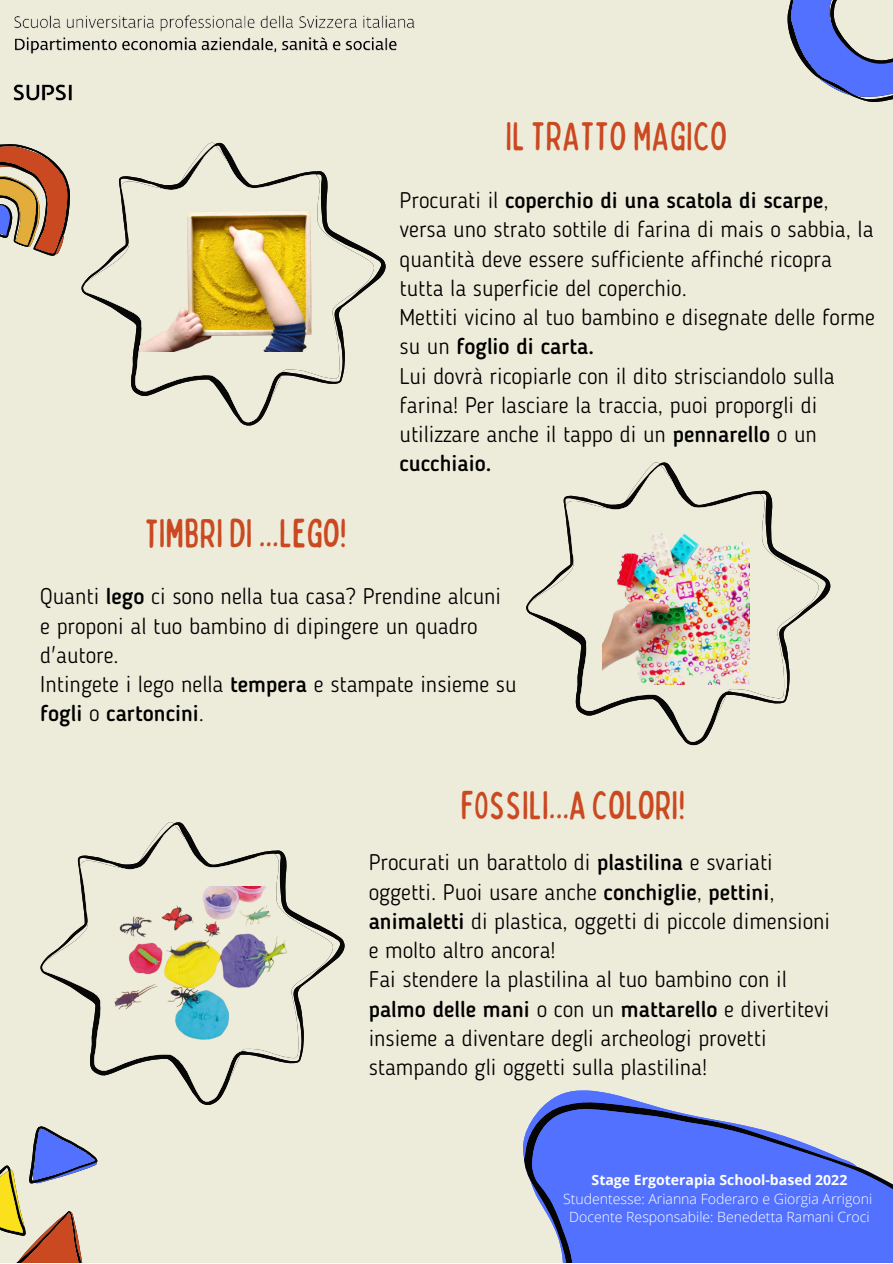
<style>
.page{position:relative;width:893px;height:1264px;background:#fff}
.page>*{position:absolute;margin:0;border:0;box-sizing:border-box;transform-origin:0 0}
.t1{font:condensed 40.5px "Bobby Jones Soft";color:#ca4921}
.t2{font:300 22.5px/29.2px "Blogger Sans";color:#000}
.t3{font:300 14.1px/18.8px "Open Sans";color:#fff;text-align:center}
.t4{font:700 14.1px "Open Sans";color:#fff}
.s1{font-weight:500}
</style>
<div class="page">
<div style="left:0;top:0;width:892px;height:1262px;background:#edecda"></div>
<svg style="left:0;top:144px;width:70px;height:112px"></svg>
<svg style="left:0;top:1126px;width:98px;height:136px"></svg>
<svg style="left:787px;top:0;width:105px;height:102px"></svg>
<svg style="left:523px;top:1090px;width:369px;height:172px;fill:#5271ff"></svg>
<svg style="left:83px;top:142px;width:291px;height:281px"></svg>
<img style="left:139px;top:206px;width:214px;height:145px">
<svg style="left:528px;top:462px;width:291px;height:280px"></svg>
<img style="left:603px;top:522px;width:146px;height:162px">
<img style="left:14px;top:15px;width:401px;height:39px">
<img style="left:13px;top:84px;width:59px;height:17px">
<svg style="left:42px;top:822px;width:291px;height:280px"></svg>
<img style="left:97px;top:886px;width:191px;height:155px">
<h1 class="t1" style="left:505px;top:110px;width:224px">ILTRATTO MAGICO</h1>
<h1 class="t1" style="left:145px;top:507px;width:203px">TIMBRI DI ...LEGO!</h1>
<p class="t2" style="left:399px;top:188px;width:477px">Procurati il <span class="s1">coperchio di una scatola di scarpe</span>, versa uno strato sottile di farina di mais o sabbia, la quantità deve essere sufficiente affinché ricopra tutta la superficie del coperchio.<br>Mettiti vicino al tuo bambino e disegnate delle forme su un <span class="s1">foglio di carta.<br></span>Lui dovrà ricopiarle con il dito strisciandolo sulla farina! Per lasciare la traccia, puoi proporgli di utilizzare anche il tappo di un <span class="s1">pennarello</span> o un <span class="s1">cucchiaio.</span></p>
<p class="t2" style="left:40px;top:584px;width:477px">Quanti <span class="s1">lego</span> ci sono nella tua casa? Prendine alcuni e proponi al tuo bambino di dipingere un quadro d'autore.<br>Intingete i lego nella <span class="s1">tempera</span> e stampate insieme su <span class="s1">fogli</span> o <span class="s1">cartoncini</span>.</p>
<h1 class="t1" style="left:460px;top:779px;width:226px">F0SSILI...A COLORI!</h1>
<p class="t2" style="left:368px;top:850px;width:463px">Procurati un barattolo di <span class="s1">plastilina</span> e svariati oggetti. Puoi usare anche <span class="s1">conchiglie</span>, <span class="s1">pettini</span>, <span class="s1">animaletti</span> di plastica, oggetti di piccole dimensioni e molto altro ancora!<br>Fai stendere la plastilina al tuo bambino con il <span class="s1">palmo delle mani</span> o con un <span class="s1">mattarello</span> e divertitevi insieme a diventare degli archeologi provetti stampando gli oggetti sulla plastilina!</p>
<p class="t4" style="left:591px;top:1169px;width:257px">Stage Ergoterapia School-based 2022</p>
<p class="t3" style="left:563px;top:1188px;width:310px">Studentesse: Arianna Foderaro e Giorgia Arrigoni<br>Docente Responsabile: Benedetta Ramani Croci</p>
</div>
